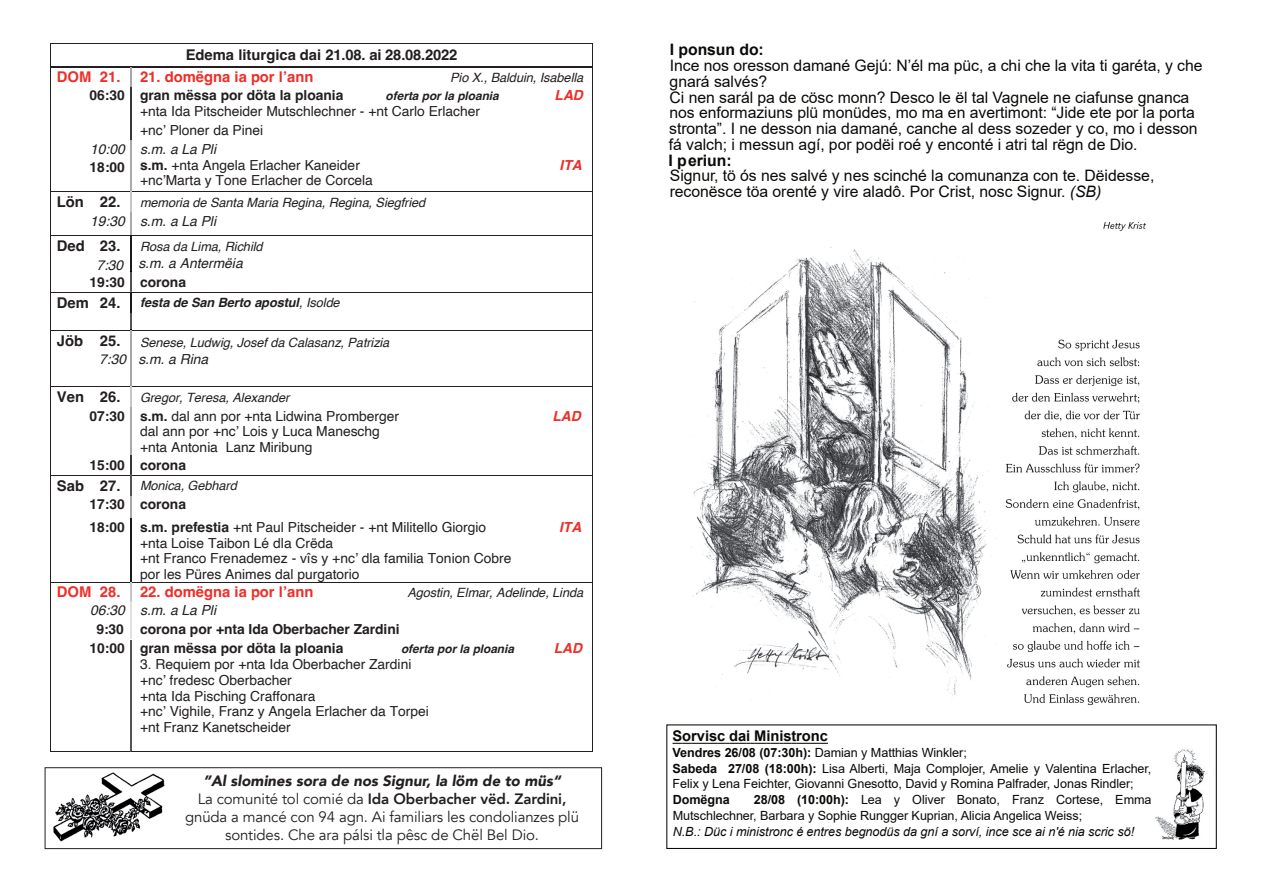
<style>
.page{position:relative;width:1263px;height:893px;background:#fff}
.page>*{position:absolute;margin:0;border:0;box-sizing:border-box;transform-origin:0 0}
.t1{font:15.75px/15.8px "Arial";letter-spacing:-.005em;color:#0b0a08}
.t2{font:700 15.75px "Arial";letter-spacing:-.005em;color:#0b0a08}
.t3{font:15px/18px "Avenir";letter-spacing:-.01em;color:#231f20;text-align:center}
.t4{font:700 14.85px "Helvetica";color:#231f20}
.t5{font:700 14.85px "Helvetica";color:#ee2e29}
.t6{font:700 14.7px "Arial";letter-spacing:-.005em;color:#0b0a08}
.t7{font:13.8px/15.9px "Helvetica";color:#231f20}
.t8{font:700 13.8px/18.8px "Helvetica";color:#231f20}
.t9{font:italic 13.8px "Helvetica";color:#231f20}
.t10{font:italic 700 13.8px "Helvetica";letter-spacing:-.005em;color:#ee2e29}
.t11{font:italic 12.75px "Helvetica";letter-spacing:-.01em;color:#231f20}
.t12{font:italic 700 12.75px "Helvetica";letter-spacing:-.01em;color:#231f20}
.t13{font:12.6px/15.8px "Arial";letter-spacing:-.005em;color:#0b0a08}
.t14{font:italic 12.6px "Arial";letter-spacing:-.005em;color:#0b0a08}
.t15{font:700 12.6px "Arial";letter-spacing:-.005em;color:#0b0a08}
.t16{font:italic 700 11.85px "Helvetica";color:#231f20}
.s1{font-style:italic}
.s2{font-weight:700}
.s3{font-weight:400}
.s4{font-weight:900;font-style:italic}
.s5{font-weight:800}
</style>
<div class="page">
<img style="left:691px;top:221px;width:456px;height:485px">
<svg style="left:672px;top:743px;width:156px;height:1px"></svg>
<img style="left:1155px;top:749px;width:51px;height:91px">
<div style="left:666px;top:724px;width:551px;height:125px;border:1px solid #0b0a08"></div>
<hr style="left:51px;top:43px;width:541px;height:1px;background:#231f20">
<hr style="left:51px;top:66px;width:80px;height:1px;background:#231f20">
<hr style="left:51px;top:67px;width:80px;height:1px;background:#231f20">
<hr style="left:132px;top:66px;width:219px;height:1px;background:#231f20">
<hr style="left:132px;top:67px;width:219px;height:1px;background:#231f20">
<hr style="left:352px;top:66px;width:240px;height:1px;background:#231f20">
<hr style="left:352px;top:67px;width:240px;height:1px;background:#231f20">
<svg style="left:50px;top:43px;width:1px;height:44px"></svg>
<svg style="left:592px;top:43px;width:1px;height:44px"></svg>
<hr style="left:50px;top:87px;width:1px;height:54px;background:#231f20">
<hr style="left:592px;top:87px;width:1px;height:54px;background:#231f20">
<hr style="left:50px;top:141px;width:1px;height:50px;background:#231f20">
<hr style="left:592px;top:141px;width:1px;height:50px;background:#231f20">
<hr style="left:51px;top:191px;width:80px;height:1px;background:#231f20">
<hr style="left:131px;top:191px;width:461px;height:1px;background:#231f20">
<svg style="left:50px;top:191px;width:1px;height:45px"></svg>
<hr style="left:51px;top:235px;width:80px;height:1px;background:#231f20">
<hr style="left:131px;top:235px;width:461px;height:1px;background:#231f20">
<svg style="left:592px;top:191px;width:1px;height:45px"></svg>
<hr style="left:50px;top:236px;width:1px;height:37px;background:#231f20">
<hr style="left:592px;top:236px;width:1px;height:37px;background:#231f20">
<hr style="left:51px;top:292px;width:80px;height:1px;background:#231f20">
<hr style="left:131px;top:292px;width:461px;height:1px;background:#231f20">
<svg style="left:50px;top:273px;width:1px;height:58px"></svg>
<hr style="left:51px;top:330px;width:80px;height:1px;background:#231f20">
<hr style="left:131px;top:330px;width:461px;height:1px;background:#231f20">
<svg style="left:592px;top:273px;width:1px;height:58px"></svg>
<hr style="left:50px;top:331px;width:1px;height:39px;background:#231f20">
<hr style="left:592px;top:331px;width:1px;height:39px;background:#231f20">
<hr style="left:51px;top:386px;width:80px;height:1px;background:#231f20">
<hr style="left:131px;top:386px;width:461px;height:1px;background:#231f20">
<svg style="left:50px;top:370px;width:1px;height:38px"></svg>
<svg style="left:592px;top:370px;width:1px;height:38px"></svg>
<hr style="left:50px;top:408px;width:1px;height:47px;background:#231f20">
<hr style="left:592px;top:408px;width:1px;height:47px;background:#231f20">
<hr style="left:51px;top:475px;width:80px;height:1px;background:#231f20">
<hr style="left:131px;top:475px;width:461px;height:1px;background:#231f20">
<svg style="left:50px;top:455px;width:1px;height:64px"></svg>
<svg style="left:592px;top:455px;width:1px;height:64px"></svg>
<hr style="left:50px;top:519px;width:1px;height:63px;background:#231f20">
<hr style="left:592px;top:519px;width:1px;height:63px;background:#231f20">
<hr style="left:51px;top:582px;width:80px;height:1px;background:#231f20">
<hr style="left:131px;top:582px;width:213px;height:1px;background:#231f20">
<hr style="left:344px;top:582px;width:248px;height:1px;background:#231f20">
<svg style="left:50px;top:582px;width:1px;height:20px"></svg>
<svg style="left:592px;top:582px;width:1px;height:20px"></svg>
<hr style="left:50px;top:602px;width:1px;height:38px;background:#231f20">
<hr style="left:592px;top:602px;width:1px;height:38px;background:#231f20">
<hr style="left:50px;top:640px;width:1px;height:111px;background:#231f20">
<hr style="left:51px;top:751px;width:80px;height:1px;background:#231f20">
<svg style="left:131px;top:66px;width:1px;height:685px"></svg>
<hr style="left:131px;top:751px;width:461px;height:1px;background:#231f20">
<hr style="left:592px;top:640px;width:1px;height:111px;background:#231f20">
<div style="left:45px;top:767px;width:557px;height:82px;border:1px solid #231f20"></div>
<img style="left:53px;top:772px;width:111px;height:70px">
<p class="t4" style="left:186px;top:46px;width:273px">Edema liturgica dai 21.08. ai 28.08.2022</p>
<p class="t5" style="left:57px;top:68px;width:65px">DOM 21.</p>
<p class="t5" style="left:140px;top:68px;width:175px">21. domëgna ia por lʼann</p>
<p class="t11" style="left:450px;top:68px;width:135px">Pio X., Balduin, Isabella</p>
<p class="t8" style="left:89px;top:87px;width:255px">06:30 gran mëssa por döta la ploania</p>
<p class="t16" style="left:386px;top:89px;width:114px">oferta por la ploania</p>
<p class="t10" style="left:555px;top:87px;width:30px">LAD</p>
<p class="t7" style="left:140px;top:102px;width:341px;line-height:18.8px">+nta Ida Pitscheider Mutschlechner - +nt Carlo Erlacher +ncʼ Ploner da Pinei</p>
<p class="t9" style="left:90px;top:138px;width:36px">10:00</p>
<p class="t8" style="left:90px;top:160px;width:37px">18:00</p>
<p class="t7" style="left:140px;top:141px;width:221px"><span class="s1">s.m. a La Pli<br></span><span class="s2">s.m.</span> +nta Angela Erlacher Kaneider</p>
<p class="t10" style="left:559px;top:156px;width:24px">ITA</p>
<p class="t7" style="left:140px;top:173px;width:234px">+ncʼMarta y Tone Erlacher de Corcela</p>
<p class="t4" style="left:57px;top:193px;width:65px">Lön 22.</p>
<p class="t11" style="left:140px;top:192px;width:287px">memoria de Santa Maria Regina, Regina, Siegfried</p>
<p class="t9" style="left:90px;top:210px;width:127px">19:30 s.m. a La Pli</p>
<p class="t4" style="left:57px;top:237px;width:65px">Ded 23.</p>
<p class="t9" style="left:96px;top:254px;width:28px">7:30</p>
<p class="t11" style="left:140px;top:236px;width:124px">Rosa da Lima, Richild</p>
<p class="t9" style="left:138px;top:253px;width:106px">s.m. a Antermëia</p>
<p class="t8" style="left:89px;top:274px;width:98px">19:30 corona</p>
<p class="t4" style="left:57px;top:294px;width:65px">Dem 24.</p>
<p class="t12" style="left:140px;top:295px;width:201px">festa de San Berto apostul<span class="s3">, Isolde</span></p>
<p class="t4" style="left:57px;top:332px;width:65px">Jöb 25.</p>
<p class="t9" style="left:99px;top:349px;width:28px">7:30</p>
<p class="t11" style="left:140px;top:332px;width:251px">Senese, Ludwig, Josef da Calasanz, Patrizia</p>
<p class="t9" style="left:138px;top:349px;width:71px">s.m. a Rina</p>
<p class="t4" style="left:57px;top:388px;width:65px">Ven 26.</p>
<p class="t11" style="left:140px;top:387px;width:151px">Gregor, Teresa, Alexander</p>
<p class="t7" style="left:89px;top:408px;width:311px"><span class="s2">07:30 s.m.</span> dal ann por +nta Lidwina Promberger</p>
<p class="t10" style="left:552px;top:407px;width:30px">LAD</p>
<p class="t7" style="left:140px;top:424px;width:241px">dal ann por +ncʼ Lois y Luca Maneschg +nta Antonia Lanz Miribung</p>
<p class="t8" style="left:89px;top:457px;width:98px">15:00 corona</p>
<p class="t4" style="left:57px;top:477px;width:65px">Sab 27.</p>
<p class="t11" style="left:140px;top:476px;width:98px">Monica, Gebhard</p>
<p class="t7" style="left:89px;top:494px;width:398px;line-height:22.4px"><span class="s2">17:30 corona<br>18:00 s.m. prefestia</span> +nt Paul Pitscheider - +nt Militello Giorgio</p>
<p class="t10" style="left:559px;top:518px;width:24px">ITA</p>
<p class="t7" style="left:140px;top:535px;width:373px">+nta Loise Taibon Lé dla Crëda<br>+nt Franco Frenademez - vîs y +ncʼ dla familia Tonion Cobre por les Püres Animes dal purgatorio</p>
<p class="t5" style="left:57px;top:583px;width:65px">DOM 28.</p>
<p class="t5" style="left:140px;top:583px;width:175px">22. domëgna ia por lʼann</p>
<p class="t11" style="left:407px;top:583px;width:177px">Agostin, Elmar, Adelinde, Linda</p>
<p class="t9" style="left:90px;top:600px;width:36px">06:30</p>
<p class="t8" style="left:96px;top:621px;width:29px">9:30</p>
<p class="t9" style="left:140px;top:600px;width:78px">s.m. a La Pli</p>
<p class="t8" style="left:89px;top:621px;width:312px;text-indent:51px">corona por +nta Ida Oberbacher Zardini<br>10:00 gran mëssa por döta la ploania</p>
<p class="t16" style="left:401px;top:641px;width:115px">oferta por la ploania</p>
<p class="t10" style="left:554px;top:640px;width:30px">LAD</p>
<p class="t7" style="left:140px;top:656px;width:290px">3. Requiem por +nta Ida Oberbacher Zardini +ncʼ fredesc Oberbacher<br>+nta Ida Pisching Craffonara<br>+ncʼ Vighile, Franz y Angela Erlacher da Torpei +nt Franz Kanetscheider</p>
<p class="t3" style="left:185px;top:772px;width:395px"><span class="s4">”Al slomines sora de nos Signur, la löm de to müs“<br></span>La comunité tol comié da <span class="s5">Ida Oberbacher vëd. Zardini, </span>gnüda a mancé con 94 agn. Ai familiars les condolianzes plü sontides. Che ara pálsi tla pêsc de Chël Bel Dio.</p>
<p class="t2" style="left:670px;top:39px;width:95px">I ponsun do:</p>
<p class="t1" style="left:669px;top:57px;width:535px">Ince nos oresson damané Gejú: N’él ma püc, a chi che la vita ti garéta, y che gnará salvés?<br>Ci nen sarál pa de cösc monn? Desco le ël tal Vagnele ne ciafunse gnanca nos enformaziuns plü monüdes, mo ma en avertimont: “Jide ete por la porta stronta”. I ne desson nia damané, canche al dess sozeder y co, mo i desson fá valch; i messun agí, por podëi roé y enconté i atri tal rëgn de Dio.</p>
<p class="t2" style="left:669px;top:149px;width:64px">I periun:</p>
<p class="t1" style="left:670px;top:168px;width:486px">Signur, tö ós nes salvé y nes scinché la comunanza con te. Dëidesse, reconësce töa orenté y vire aladô. Por Crist, nosc Signur. <span class="s1">(SB)</span></p>
<p class="t6" style="left:672px;top:725px;width:157px">Sorvisc dai Ministronc</p>
<p class="t13" style="left:672px;top:744px;width:480px"><span class="s2">Vendres 26/08 (07:30h):</span> Damian y Matthias Winkler;<br><span class="s2">Sabeda 27/08 (18:00h):</span> Lisa Alberti, Maja Complojer, Amelie y Valentina Erlacher,<br>Felix y Lena Feichter, Giovanni Gnesotto, David y Romina Palfrader, Jonas Rindler;</p>
<p class="t15" style="left:673px;top:791px;width:59px">Domëgna</p>
<p class="t13" style="left:673px;top:792px;width:480px;text-indent:81px"><span class="s2">28/08 (10:00h):</span> Lea y Oliver Bonato, Franz Cortese, Emma<br>Mutschlechner, Barbara y Sophie Rungger Kuprian, Alicia Angelica Weiss;</p>
<p class="t14" style="left:673px;top:823px;width:463px">N.B.: Düc i ministronc é entres begnodüs da gní a sorví, ince sce ai n'é nia scric sö!</p>
</div>
